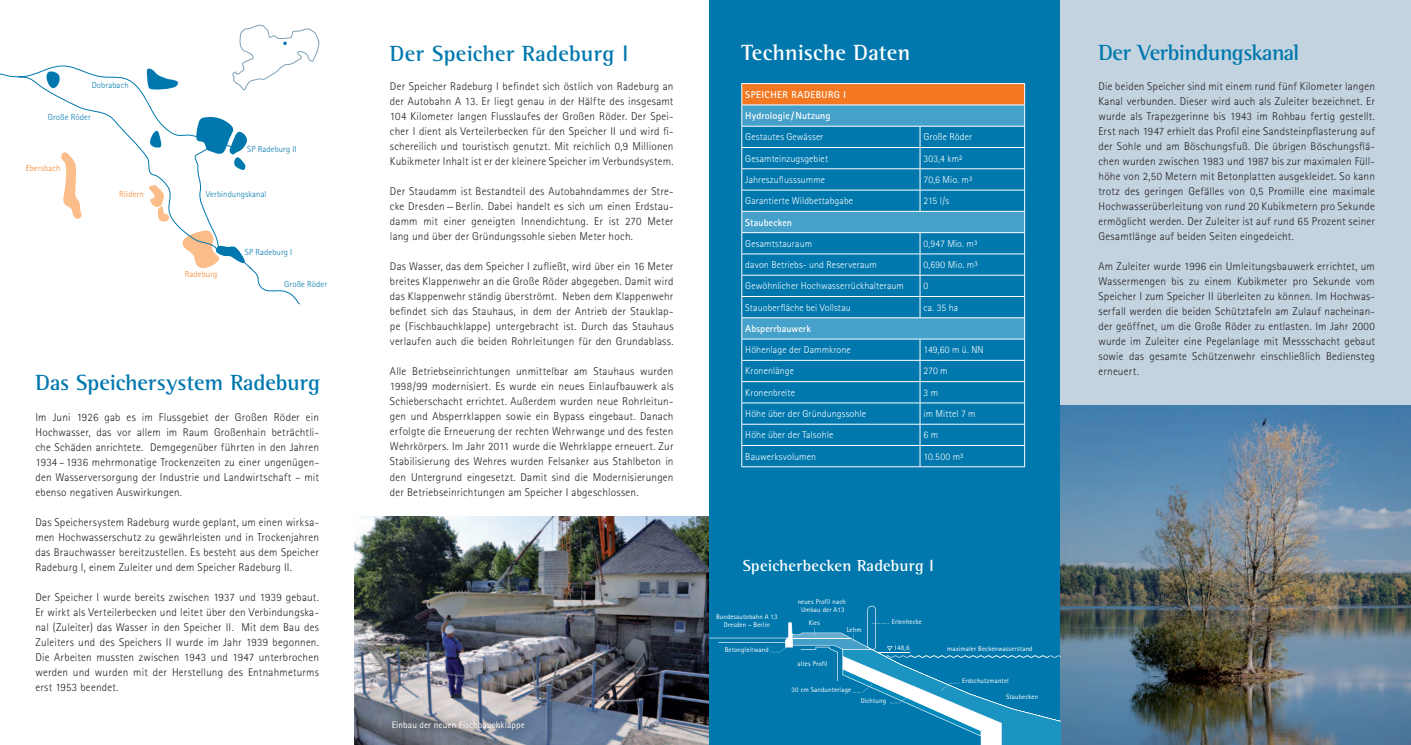
<style>
.page{position:relative;width:1411px;height:745px;background:#fff}
.page>*{position:absolute;margin:0;border:0;box-sizing:border-box;transform-origin:0 0}
.t1{font:700 22.5px "Rotis Semi Serif";letter-spacing:-.005em;color:#0078ae}
.t2{font:700 22.5px "Rotis Semi Serif";letter-spacing:.015em;color:#0078ae}
.t3{font:700 22.5px "Rotis Semi Serif";letter-spacing:-.025em;color:#0078ae}
.t4{font:700 22.5px "Rotis Semi Serif";letter-spacing:.01em;color:#fff}
.t5{font:700 16.25px "Rotis Semi Serif";letter-spacing:.02em;color:#fff}
.t6{font:300 11.25px/15px "Rotis Sans Serif";letter-spacing:.015em;color:#231f20;text-align:justify}
.t7{font:300 10px "Rotis Sans Serif";letter-spacing:.01em;color:#fff}
.t8{font:700 10px/21.4px "Rotis Sans Serif";letter-spacing:.01em;color:#fff}
.t9{font:9.38px "Rotis Sans Serif";letter-spacing:.01em;color:#fff}
.t10{font:300 8.75px "Rotis Sans Serif";letter-spacing:.015em;color:#0078ae}
.t11{font:300 8.75px "Rotis Sans Serif";letter-spacing:.015em;color:#f58427}
.t12{font:6.88px/7.5px "Rotis Sans Serif";letter-spacing:.02em;color:#fff;text-align:center}
.s1{font-family:"Rotis Sans Serif"}
</style>
<div class="page">
<img style="left:354px;top:516px;width:355px;height:228px">
<div style="left:1059px;top:0;width:351px;height:744px;background:#c3d3df"></div>
<img style="left:1059px;top:405px;width:351px;height:339px">
<div style="left:709px;top:0;width:350px;height:744px;background:#0078ae"></div>
<svg style="left:709px;top:605px;width:350px;height:139px"></svg>
<svg style="left:741px;top:83px;width:284px;height:383px"></svg>
<hr style="left:741px;top:466px;width:179px;height:1px;background:#fff">
<hr style="left:920px;top:466px;width:104px;height:1px;background:#fff">
<div style="left:385px;top:713px;width:147px;height:22px;background:#231f20;opacity:.75"></div>
<svg style="left:0;top:65px;width:181px;height:165px"></svg>
<svg style="left:143px;top:184px;width:26px;height:39px"></svg>
<svg style="left:61px;top:152px;width:21px;height:68px"></svg>
<svg style="left:181px;top:117px;width:119px;height:188px"></svg>
<svg style="left:232px;top:24px;width:87px;height:67px"></svg>
<p class="t10" style="left:92px;top:80px;width:38px">Dobrabach</p>
<p class="t10" style="left:48px;top:112px;width:44px">Große Röder</p>
<p class="t11" style="left:26px;top:162px;width:36px">Ebersbach</p>
<p class="t11" style="left:119px;top:188px;width:26px">Rödern</p>
<p class="t10" style="left:247px;top:144px;width:51px">SP Radeburg II</p>
<p class="t10" style="left:206px;top:188px;width:62px">Verbindungskanal</p>
<p class="t11" style="left:185px;top:269px;width:34px">Radeburg</p>
<p class="t10" style="left:245px;top:247px;width:49px">SP Radeburg I</p>
<p class="t10" style="left:284px;top:279px;width:44px">Große Röder</p>
<h1 class="t1" style="left:35px;top:369px;width:286px">Das Speichersystem Radeburg</h1>
<p class="t6" style="left:35px;top:409px;width:285px">Im Juni 1926 gab es im Flussgebiet der Großen Röder ein Hochwasser, das vor allem im Raum Großenhain beträchtli&shy;che Schäden anrichtete. Demgegenüber führten in den Jahren 1934 – 1936 mehrmonatige Trockenzeiten zu einer ungenügen&shy;den Wasserversorgung der Industrie und Landwirtschaft – mit ebenso negativen Auswirkungen.</p>
<p class="t6" style="left:35px;top:514px;width:285px">Das Speichersystem Radeburg wurde geplant, um einen wirksa&shy;men Hochwasserschutz zu gewährleisten und in Trockenjahren das Brauchwasser bereitzustellen. Es besteht aus dem Speicher Radeburg I, einem Zuleiter und dem Speicher Radeburg II.</p>
<p class="t6" style="left:35px;top:589px;width:285px">Der Speicher I wurde bereits zwischen 1937 und 1939 gebaut.<br>Er wirkt als Verteilerbecken und leitet über den Verbindungska&shy;nal (Zuleiter) das Wasser in den Speicher II. Mit dem Bau des Zuleiters und des Speichers II wurde im Jahr 1939 begonnen.<br>Die Arbeiten mussten zwischen 1943 und 1947 unterbrochen werden und wurden mit der Herstellung des Entnahmeturms erst 1953 beendet.</p>
<h1 class="t2" style="left:390px;top:40px;width:240px">Der Speicher Radeburg <span class="s1">I</span></h1>
<p class="t6" style="left:390px;top:79px;width:285px">Der Speicher Radeburg I befindet sich östlich von Radeburg an der Autobahn A 13. Er liegt genau in der Hälfte des insgesamt 104 Kilometer langen Flusslaufes der Großen Röder. Der Spei&shy;cher I dient als Verteilerbecken für den Speicher II und wird fi&shy;schereilich und touristisch genutzt. Mit reichlich 0,9 Millionen Kubikmeter Inhalt ist er der kleinere Speicher im Verbundsystem.</p>
<p class="t6" style="left:390px;top:184px;width:285px">Der Staudamm ist Bestandteil des Autobahndammes der Stre&shy;cke Dresden—Berlin. Dabei handelt es sich um einen Erdstau&shy;damm mit einer geneigten Innendichtung. Er ist 270 Meter lang und über der Gründungssohle sieben Meter hoch.</p>
<p class="t6" style="left:390px;top:259px;width:285px">Das Wasser, das dem Speicher I zufließt, wird über ein 16 Meter breites Klappenwehr an die Große Röder abgegeben. Damit wird das Klappenwehr ständig überströmt. Neben dem Klappenwehr befindet sich das Stauhaus, in dem der Antrieb der Stauklap&shy;pe (Fischbauchklappe) untergebracht ist. Durch das Stauhaus verlaufen auch die beiden Rohrleitungen für den Grundablass.</p>
<p class="t6" style="left:390px;top:364px;width:285px">Alle Betriebseinrichtungen unmittelbar am Stauhaus wurden 1998/99 modernisiert. Es wurde ein neues Einlaufbauwerk als Schieberschacht errichtet. Außerdem wurden neue Rohrleitun&shy;gen und Absperrklappen sowie ein Bypass eingebaut. Danach erfolgte die Erneuerung der rechten Wehrwange und des festen Wehrkörpers. Im Jahr 2011 wurde die Wehrklappe erneuert. Zur Stabilisierung des Wehres wurden Felsanker aus Stahlbeton in den Untergrund eingesetzt. Damit sind die Modernisierungen der Betriebseinrichtungen am Speicher I abgeschlossen.</p>
<p class="t9" style="left:392px;top:718px;width:135px">Einbau der neuen Fischbauchklappe</p>
<h1 class="t4" style="left:741px;top:39px;width:170px">Technische Daten</h1>
<p class="t8" style="left:745px;top:84px;width:102px">Speicher Radeburg I<br>Hydrologie /Nutzung</p>
<p class="t7" style="left:745px;top:131px;width:80px">Gestautes Gewässer</p>
<p class="t7" style="left:923px;top:131px;width:50px">Große Röder</p>
<p class="t7" style="left:745px;top:152px;width:84px">Gesamteinzugsgebiet</p>
<p class="t7" style="left:923px;top:152px;width:40px">303,4 km²</p>
<p class="t7" style="left:745px;top:173px;width:81px">Jahreszuflusssumme</p>
<p class="t7" style="left:923px;top:173px;width:50px">70,6 Mio. m³</p>
<p class="t7" style="left:745px;top:195px;width:109px">Garantierte Wildbettabgabe</p>
<p class="t7" style="left:923px;top:195px;width:27px">215 l/s</p>
<p class="t8" style="left:745px;top:211px;width:48px">Staubecken</p>
<p class="t7" style="left:745px;top:237px;width:68px">Gesamtstauraum</p>
<p class="t7" style="left:923px;top:237px;width:55px">0,947 Mio. m³</p>
<p class="t7" style="left:745px;top:259px;width:133px">davon Betriebs- und Reserveraum</p>
<p class="t7" style="left:923px;top:259px;width:56px">0,690 Mio. m³</p>
<p class="t7" style="left:745px;top:280px;width:160px">Gewöhnlicher Hochwasserrückhalteraum</p>
<p class="t7" style="left:923px;top:280px;width:6px">0</p>
<p class="t7" style="left:745px;top:301px;width:107px">Stauoberfläche bei Vollstau</p>
<p class="t7" style="left:923px;top:301px;width:36px">ca. 35 ha</p>
<p class="t8" style="left:745px;top:317px;width:67px">Absperrbauwerk</p>
<p class="t7" style="left:745px;top:344px;width:107px">Höhenlage der Dammkrone</p>
<p class="t7" style="left:923px;top:344px;width:62px">149,60 m ü. NN</p>
<p class="t7" style="left:745px;top:365px;width:50px">Kronenlänge</p>
<p class="t7" style="left:923px;top:365px;width:26px">270 m</p>
<p class="t7" style="left:745px;top:386px;width:51px">Kronenbreite</p>
<p class="t7" style="left:923px;top:386px;width:16px">3 m</p>
<p class="t7" style="left:745px;top:407px;width:122px">Höhe über der Gründungssohle</p>
<p class="t7" style="left:923px;top:407px;width:54px">im Mittel 7 m</p>
<p class="t7" style="left:745px;top:429px;width:89px">Höhe über der Talsohle</p>
<p class="t7" style="left:923px;top:429px;width:16px">6 m</p>
<p class="t7" style="left:745px;top:450px;width:72px">Bauwerksvolumen</p>
<p class="t7" style="left:923px;top:450px;width:42px">10.500 m³</p>
<h2 class="t5" style="left:742px;top:555px;width:192px">Speicherbecken Radeburg <span class="s1">I</span></h2>
<p class="t12" style="left:797px;top:597px;width:50px">neues Profil nach<br>Umbau der A13</p>
<p class="t12" style="left:716px;top:612px;width:63px">Bundesautobahn A 13<br>Dresden – Berlin</p>
<p class="t12" style="left:808px;top:618px;width:13px">Kies</p>
<p class="t12" style="left:724px;top:645px;width:45px">Betongleitwand</p>
<p class="t12" style="left:797px;top:659px;width:32px">altes Profil</p>
<p class="t12" style="left:846px;top:625px;width:16px">Lehm</p>
<p class="t12" style="left:791px;top:685px;width:61px">30 cm Sandunterlage</p>
<p class="t12" style="left:891px;top:617px;width:32px">Erlenhecke</p>
<p class="t12" style="left:893px;top:644px;width:17px">148,6</p>
<p class="t12" style="left:860px;top:696px;width:27px">Dichtung</p>
<p class="t12" style="left:947px;top:644px;width:87px">maximaler Beckenwasserstand</p>
<p class="t12" style="left:962px;top:676px;width:48px">Erdschutzmantel</p>
<p class="t12" style="left:1006px;top:692px;width:34px">Staubecken</p>
<h1 class="t3" style="left:1098px;top:39px;width:202px">Der Verbindungskanal</h1>
<p class="t6" style="left:1098px;top:79px;width:278px">Die beiden Speicher sind mit einem rund fünf Kilometer langen Kanal verbunden. Dieser wird auch als Zuleiter bezeichnet. Er wurde als Trapezgerinne bis 1943 im Rohbau fertig gestellt.<br>Erst nach 1947 erhielt das Profil eine Sandsteinpflasterung auf der Sohle und am Böschungsfuß. Die übrigen Böschungsflä&shy;chen wurden zwischen 1983 und 1987 bis zur maximalen Füll&shy;höhe von 2,50 Metern mit Betonplatten ausgekleidet. So kann trotz des geringen Gefälles von 0,5 Promille eine maximale Hochwasserüberleitung von rund 20 Kubikmetern pro Sekunde ermöglicht werden. Der Zuleiter ist auf rund 65 Prozent seiner Gesamtlänge auf beiden Seiten eingedeicht.</p>
<p class="t6" style="left:1098px;top:259px;width:278px">Am Zuleiter wurde 1996 ein Umleitungsbauwerk errichtet, um Wassermengen bis zu einem Kubikmeter pro Sekunde vom Speicher I zum Speicher II überleiten zu können. Im Hochwas&shy;serfall werden die beiden Schütztafeln am Zulauf nacheinan&shy;der geöffnet, um die Große Röder zu entlasten. Im Jahr 2000 wurde im Zuleiter eine Pegelanlage mit Messschacht gebaut sowie das gesamte Schützenwehr einschließlich Bediensteg erneuert.</p>
</div>
